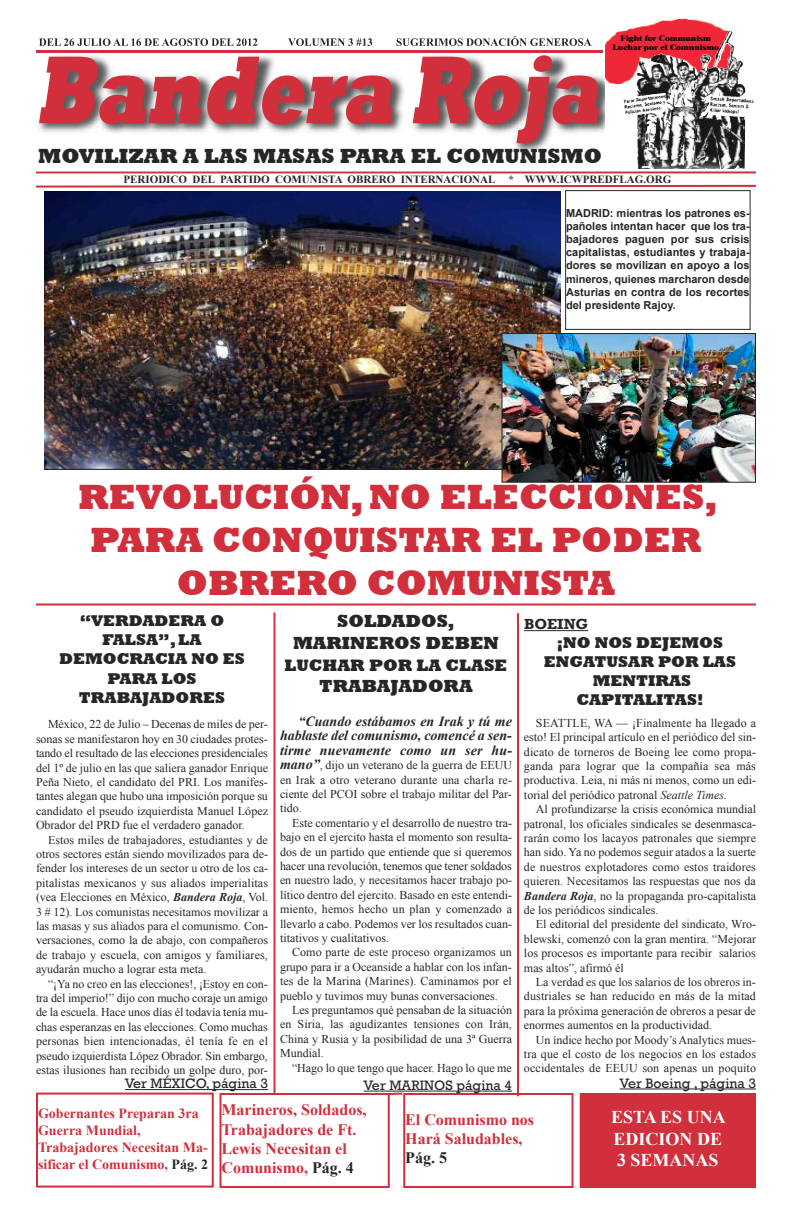
<style>
.page{position:relative;width:792px;height:1224px;background:#fff}
.page>*{position:absolute;margin:0;border:0;box-sizing:border-box;transform-origin:0 0}
.t1{font:italic 800 98px "Rockwell";color:#d12f3b;scale:.7 1}
.t2{font:800 36px/43.2px "Rockwell";color:#d12f3b;text-align:center}
.t3{font:800 21px "Rockwell";color:#272627}
.t4{font:800 18px/21.6px "Rockwell";color:#272627;text-align:center}
.t5{font:700 18px/21.6px "Times New Roman";color:#fff}
.t6{font:800 17px "Rockwell";color:#272627}
.t7{font:800 16px/19.2px "Rockwell";color:#272627;text-align:center}
.t8{font:700 16px/19.2px "Times New Roman";color:#d12f3b}
.t9{font:700 16px "Times New Roman";color:#272627}
.t10{font:700 15px "Rockwell";color:#272627}
.t11{font:italic 700 14px/14.4px "Times New Roman";letter-spacing:.005em;color:#272627;text-align:justify}
.t12{font:700 14px/16.8px "Times New Roman";color:#d12f3b}
.t13{font:14px "Rockwell";color:#272627}
.t14{font:12px/14.4px "Times New Roman";color:#272627;text-align:justify}
.t15{font:700 11px/13.2px "Arial";letter-spacing:.005em;color:#272627;text-align:justify}
.t16{font:700 11px "Times New Roman";color:#272627}
.t17{font:800 7.7px/9.2px "Times";color:#000;text-align:center;scale:1.19 1}
.s1{font-weight:700;font-style:italic;font-size:14px}
.s2{font-style:italic}
.s3{font-weight:700;font-style:italic}
.s4{color:#272627}
</style>
<div class="page">
<hr style="left:36px;top:171px;width:720px;height:2px;background:#d12f3b">
<svg style="left:36px;top:184px;width:720px;height:4px"></svg>
<div style="left:36px;top:1093px;width:178px;height:95px;border:2px solid #d12f3b"></div>
<img style="left:36px;top:38px;width:569px;height:115px">
<img style="left:39px;top:38px;width:44px;height:8px">
<img style="left:36px;top:51px;width:567px;height:2px">
<svg style="left:609px;top:18px;width:145px;height:150px"></svg>
<img style="left:605px;top:19px;width:126px;height:64px">
<img style="left:625px;top:54px;width:42px;height:61px">
<div style="left:220px;top:1093px;width:170px;height:95px;border:2px solid #d12f3b"></div>
<div style="left:403px;top:1093px;width:171px;height:95px;border:2px solid #d12f3b"></div>
<svg style="left:387px;top:1092px;width:18px;height:4px"></svg>
<div style="left:582px;top:1095px;width:172px;height:91px;background:#d12f3b"></div>
<div style="left:580px;top:1093px;width:176px;height:95px;border:2px solid #d12f3b"></div>
<hr style="left:125px;top:1089px;width:143px;height:1px;background:#272627">
<hr style="left:620px;top:1089px;width:136px;height:1px;background:#272627">
<hr style="left:364px;top:1091px;width:148px;height:1px;background:#272627">
<hr style="left:524px;top:630px;width:64px;height:1px;background:#272627">
<hr style="left:274px;top:613px;width:2px;height:481px;background:#d12f3b">
<hr style="left:517px;top:613px;width:2px;height:483px;background:#d12f3b">
<hr style="left:36px;top:604px;width:720px;height:2px;background:#d12f3b">
<img style="left:44px;top:192px;width:517px;height:277px">
<img style="left:504px;top:335px;width:250px;height:146px">
<div style="left:502px;top:333px;width:254px;height:150px;border:1px solid #272627"></div>
<div style="left:565px;top:190px;width:186px;height:140px;border:1px solid #272627"></div>
<h1 class="t1" style="left:36px;top:31px;width:829px">bandera roja</h1>
<h3 class="t3" style="left:38px;top:143px;width:565px">MOVILIZAR A LAS MASAS PARA EL COMUNISMO</h3>
<p class="t17" style="left:612px;top:34px;width:91px">Fight for Communism<br>Luchar por el Comunismo</p>
<p class="t16" style="left:124px;top:174px;width:549px">PERIODICO DEL PARTIDO COMUNISTA OBRERO INTERNACIONAL * WWW.ICWPREDFLAG.ORG</p>
<p class="t15" style="left:566px;top:206px;width:185px">MADRID: mientras los patrones es&shy;pañoles intentan hacer que los tra&shy;bajadores paguen por sus crisis capitalistas, estudiantes y trabaja&shy;dores se movilizan en apoyo a los mineros, quienes marcharon desde Asturias en contra de los recortes del presidente Rajoy.</p>
<h2 class="t2" style="left:78px;top:474px;width:641px">REVOLUCIÓN, NO ELECCIONES,<br>PARA CONQUISTAR EL PODER<br>OBRERO COMUNISTA</h2>
<h3 class="t7" style="left:59px;top:611px;width:187px">“VERDADERA O<br>FALSA”, LA<br>DEMOCRACIA NO ES<br>PARA LOS<br>TRABAJADORES</h3>
<h3 class="t4" style="left:293px;top:610px;width:207px">SOLDADOS,<br>MARINEROS DEBEN</h3>
<h3 class="t6" style="left:285px;top:655px;width:224px">LUCHAR POR LA CLASE</h3>
<h3 class="t4" style="left:319px;top:675px;width:155px">TRABAJADORA</h3>
<p class="t10" style="left:524px;top:615px;width:66px">BOEING</p>
<h3 class="t7" style="left:544px;top:632px;width:194px">¡NO NOS DEJEMOS<br>ENGATUSAR POR LAS<br>MENTIRAS<br>CAPITALITAS!</h3>
<p class="t11" style="left:280px;top:714px;width:233px;text-indent:18px">“Cuando estábamos en Irak y tú me hablaste del comunismo, comencé a sen&shy;tirme nuevamente como un ser hu-</p>
<p class="t14" style="left:280px;top:758px;width:234px"><span class="s1">mano”</span>, dijo un veterano de la guerra de EEUU en Irak a otro veterano durante una charla re&shy;ciente del PCOI sobre el trabajo militar del Par&shy;tido.</p>
<p class="t14" style="left:280px;top:815px;width:234px;text-indent:12px">Este comentario y el desarrollo de nuestro tra&shy;bajo en el ejercito hasta el momento son resulta&shy;dos de un partido que entiende que si queremos hacer una revolución, tenemos que tener soldados en nuestro lado, y necesitamos hacer trabajo po&shy;lítico dentro del ejercito. Basado en este entendi&shy;miento, hemos hecho un plan y comenzado a llevarlo a cabo. Podemos ver los resultados cuan&shy;titativos y cualitativos.</p>
<p class="t14" style="left:280px;top:945px;width:233px;text-indent:12px">Como parte de este proceso organizamos un grupo para ir a Oceanside a hablar con los infan&shy;tes de la Marina (Marines). Caminamos por el pueblo y tuvimos muy bunas conversaciones.</p>
<p class="t14" style="left:280px;top:1003px;width:234px;text-indent:12px">Les preguntamos qué pensaban de la situación en Siria, las agudizantes tensiones con Irán, China y Rusia y la posibilidad de una 3ª Guerra Mundial.</p>
<p class="t14" style="left:292px;top:1060px;width:221px">“Hago lo que tengo que hacer. Hago lo que me</p>
<p class="t14" style="left:524px;top:716px;width:234px;text-indent:12px">SEATTLE, WA — ¡Finalmente ha llegado a esto! El principal artículo en el periódico del sin&shy;dicato de torneros de Boeing lee como propa&shy;ganda para lograr que la compañía sea más productiva. Leia, ni más ni menos, como un edi&shy;torial del periódico patronal <span class="s2">Seattle Times.</span></p>
<p class="t14" style="left:524px;top:802px;width:234px;text-indent:12px">Al profundizarse la crisis económica mundial patronal, los oficiales sindicales se desenmasca&shy;rarán como los lacayos patronales que siempre han sido. Ya no podemos seguir atados a la suerte de nuestros explotadores como estos traidores quieren. Necesitamos las respuestas que nos da <span class="s3">Bandera Roja</span>, no la propaganda pro-capitalista de los periódicos sindicales.</p>
<p class="t14" style="left:524px;top:917px;width:234px;text-indent:12px">El editorial del presidente del sindicato, Wro&shy;blewski, comenzó con la gran mentira. “Mejorar los procesos es importante para recibir salarios mas altos”, afirmó él</p>
<p class="t14" style="left:524px;top:975px;width:233px;text-indent:12px">La verdad es que los salarios de los obreros in&shy;dustriales se han reducido en más de la mitad para la próxima generación de obreros a pesar de enormes aumentos en la productividad.</p>
<p class="t14" style="left:524px;top:1032px;width:234px;text-indent:12px">Un índice hecho por Moody’s Analytics mues&shy;tra que el costo de los negocios en los estados occidentales de EEUU son apenas un poquito</p>
<p class="t14" style="left:36px;top:717px;width:234px;text-indent:12px">México, 22 de Julio – Decenas de miles de per&shy;sonas se manifestaron hoy en 30 ciudades protes&shy;tando el resultado de las elecciones presidenciales del 1º de julio en las que saliera ganador Enrique Peña Nieto, el candidato del PRI. Los manifes&shy;tantes alegan que hubo una imposición porque su candidato el pseudo izquierdista Manuel López Obrador del PRD fue el verdadero ganador.</p>
<p class="t14" style="left:36px;top:832px;width:234px;text-indent:12px">Estos miles de trabajadores, estudiantes y de otros sectores están siendo movilizados para de&shy;fender los intereses de un sector u otro de los ca&shy;pitalistas mexicanos y sus aliados imperialitas (vea Elecciones en México, <span class="s3">Bandera Roja</span>, Vol.<br>3 # 12). Los comunistas necesitamos movilizar a las masas y sus aliados para el comunismo. Con&shy;versaciones, como la de abajo, con compañeros de trabajo y escuela, con amigos y familiares, ayudarán mucho a lograr esta meta.</p>
<p class="t14" style="left:36px;top:976px;width:234px;text-indent:12px">“¡Ya no creo en las elecciones!, ¡Estoy en con&shy;tra del imperio!” dijo con mucho coraje un amigo de la escuela. Hace unos días él todavía tenía mu&shy;chas esperanzas en las elecciones. Como muchas personas bien intencionadas, él tenía fe en el pseudo izquierdista López Obrador. Sin embargo, estas ilusiones han recibido un golpe duro, por-</p>
<p class="t13" style="left:125px;top:1075px;width:145px">Ver MÉXICO, página 3</p>
<p class="t13" style="left:364px;top:1076px;width:150px">Ver MARINOS página 4</p>
<p class="t13" style="left:620px;top:1074px;width:138px">Ver Boeing , página 3</p>
<p class="t12" style="left:38px;top:1105px;width:172px">Gobernantes Preparan 3ra<br>Guerra Mundial,<br>Trabajadores Necesitan Ma&shy;sificar el Comunismo, <span class="s4">Pág. 2</span></p>
<h3 class="t8" style="left:222px;top:1100px;width:147px">Marineros, Soldados,<br>Trabajadores de Ft.<br>Lewis Necesitan el<br>Comunismo, <span class="s4">Pág. 4</span></h3>
<h3 class="t8" style="left:405px;top:1110px;width:130px">El Comunismo nos<br>Hará Saludables,</h3>
<h3 class="t9" style="left:405px;top:1149px;width:43px">Pág. 5</h3>
<h3 class="t5" style="left:611px;top:1106px;width:116px">ESTA ES UNA<br>EDICION DE<br>3 SEMANAS</h3>
</div>
